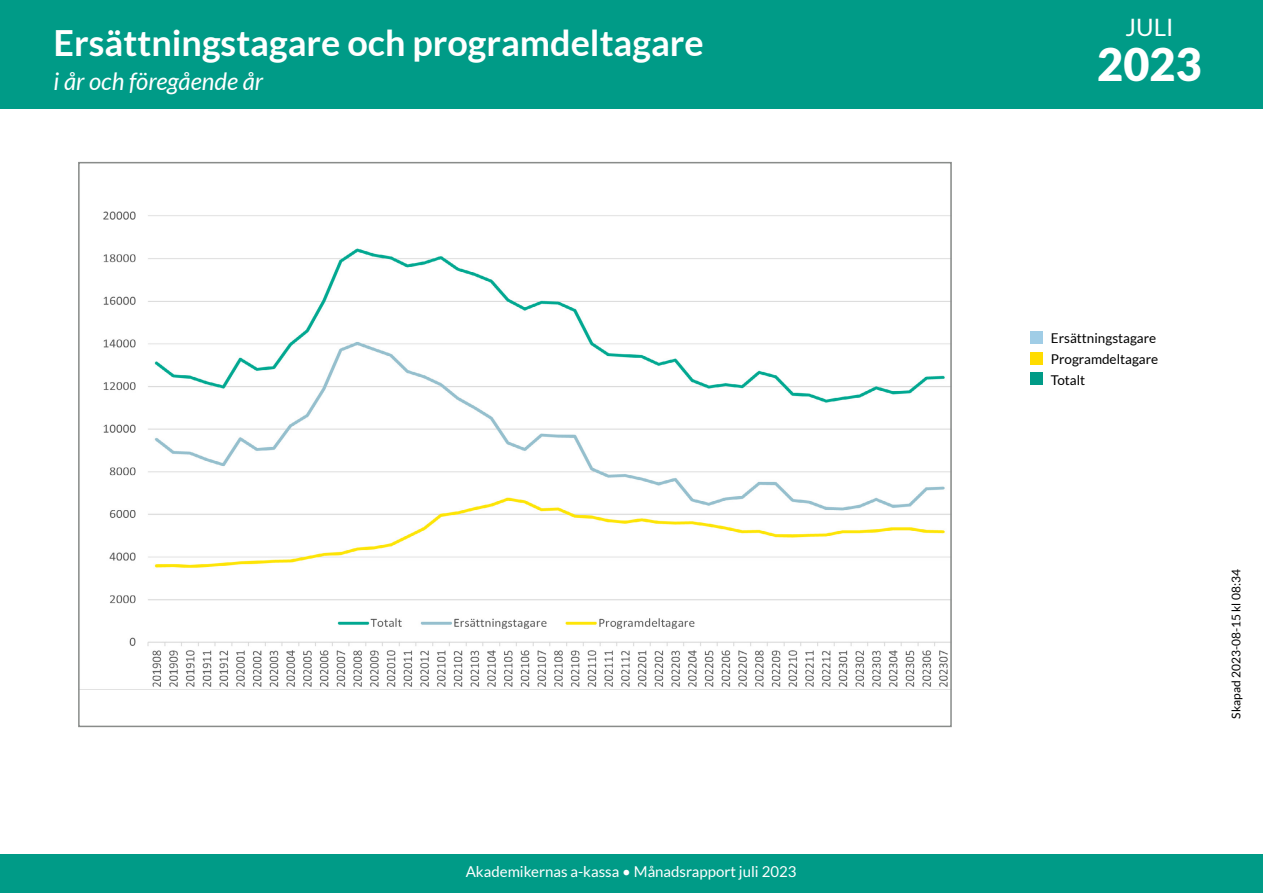
<style>
.page{position:relative;width:1263px;height:893px;background:#fff}
.page>*{position:absolute;margin:0;border:0;box-sizing:border-box;transform-origin:0 0}
.t1{font:900 45px "Lato";color:#fff}
.t2{font:700 36px "Lato";color:#fff}
.t3{font:italic 24px "Lato";color:#fff}
.t4{font:24px "Lato";color:#fff}
.t5{font:15px "Lato";color:#fff}
.t6{font:13.5px/21px "Lato";color:#000}
.t7{font:12px "Lato";color:#000}
</style>
<div class="page">
<div style="left:0;top:855px;width:1263px;height:38px;background:#009b87"></div>
<div style="left:0;top:0;width:1263px;height:108px;background:#009b87"></div>
<div style="left:1030px;top:331px;width:13px;height:12px;background:#a0cde6"></div>
<div style="left:1030px;top:352px;width:13px;height:12px;background:#ffdc00"></div>
<div style="left:1030px;top:373px;width:13px;height:12px;background:#009b87"></div>
<img style="left:103px;top:211px;width:846px;height:476px">
<h2 class="t2" style="left:54px;top:22px;width:652px">Ersättningstagare och programdeltagare</h2>
<h3 class="t3" style="left:54px;top:68px;width:211px">i år och föregående år</h3>
<p class="t5" style="left:466px;top:863px;width:332px">Akademikernas a-kassa • Månadsrapport juli 2023</p>
<h3 class="t4" style="left:1125px;top:14px;width:49px">JULI</h3>
<h1 class="t1" style="left:1097px;top:38px;width:106px">2023</h1>
<p class="t6" style="left:1051px;top:327px;width:109px">Ersättningstagare<br>Programdeltagare<br>Totalt</p>
<p class="t7" style="left:1229px;top:719px;width:151px;rotate:-90deg">Skapad 2023-08-15 kl 08:34</p>
</div>
